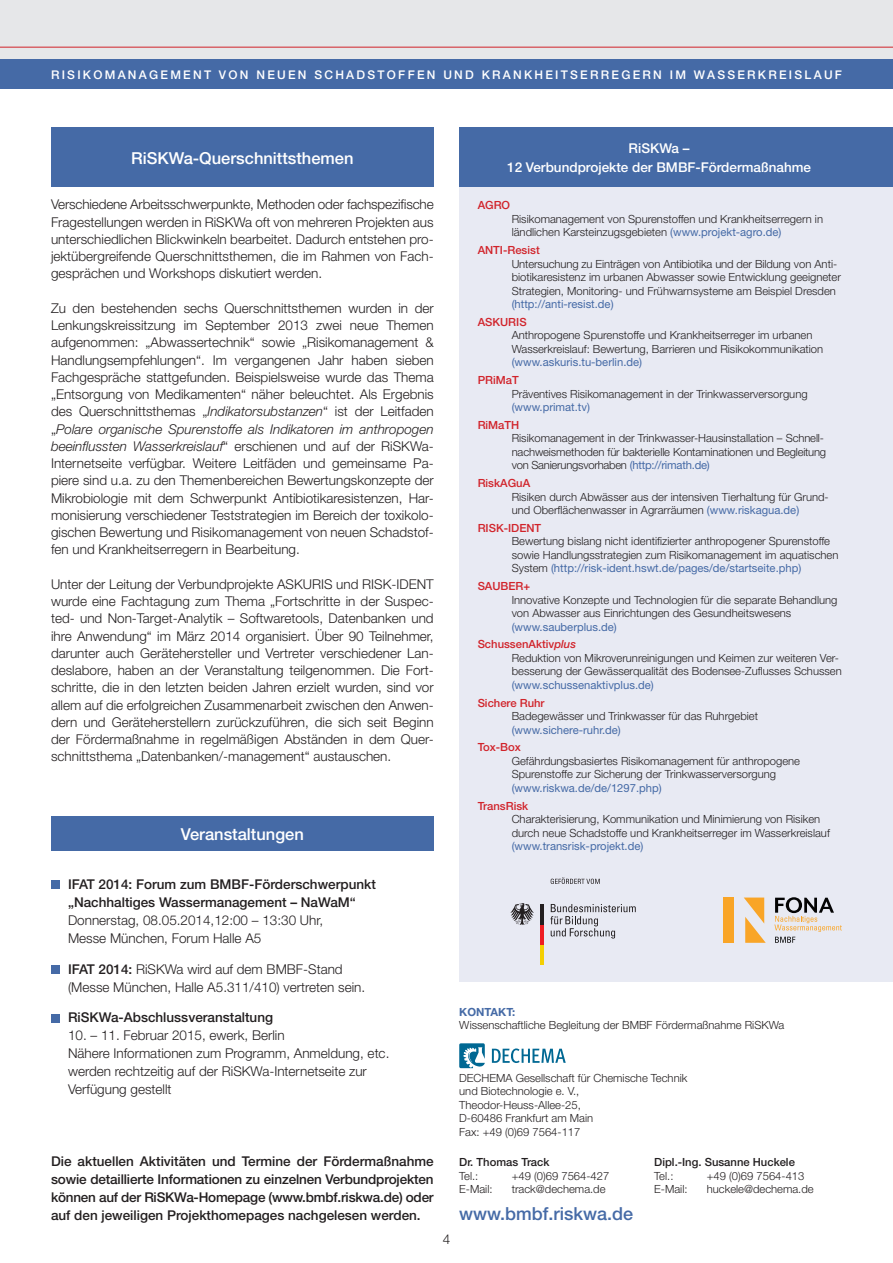
<style>
.page{position:relative;width:893px;height:1263px;background:#fff}
.page>*{position:absolute;margin:0;border:0;box-sizing:border-box;transform-origin:0 0}
.t1{font:500 18px "Helvetica Neue";color:#456aa6}
.t2{font:500 16.5px "Helvetica Neue";color:#fff}
.t3{font:300 13.5px/17.2px "Helvetica Neue";color:#231f20;text-align:justify}
.t4{font:500 13.5px/18px "Helvetica Neue";color:#231f20}
.t5{font:500 13.5px/19.5px "Helvetica Neue";color:#fff;text-align:center}
.t6{font:500 12px "Helvetica Neue";letter-spacing:.19em;color:#fff}
.t7{font:300 11.25px/13.5px "Helvetica Neue";color:#231f20}
.t8{font:11.25px/17.7px "Helvetica Neue";color:#456aa6}
.t9{font:500 11.25px "Helvetica Neue";color:#d1232a}
.t10{font:500 11.25px "Helvetica Neue";color:#231f20}
.t11{font:700 11.25px "Helvetica Neue";color:#456aa6}
.s1{font-style:italic}
.s2{font-weight:400;color:#456aa6}
.s3{font-weight:500;color:#d1232a}
.s4{font-weight:500;font-style:italic;color:#d1232a}
.s5{font-weight:500}
</style>
<div class="page">
<div style="left:459px;top:128px;width:434px;height:854px;background:#e8eaf3"></div>
<div style="left:459px;top:128px;width:434px;height:59px;background:#456aa6"></div>
<div style="left:51px;top:128px;width:383px;height:59px;background:#456aa6"></div>
<svg style="left:459px;top:1043px;width:26px;height:25px"></svg>
<svg style="left:492px;top:1048px;width:74px;height:15px"></svg>
<div style="left:0;top:0;width:893px;height:85px;background:#e6e7e9"></div>
<div style="left:0;top:60px;width:893px;height:29px;background:#456aa6"></div>
<hr style="left:0;top:47px;width:893px;height:1px;background:#d1232a">
<div style="left:724px;top:897px;width:10px;height:46px;background:#f9a527"></div>
<svg style="left:744px;top:897px;width:22px;height:46px"></svg>
<svg style="left:774px;top:897px;width:68px;height:46px"></svg>
<svg style="left:550px;top:904px;width:86px;height:34px"></svg>
<hr style="left:540px;top:944px;width:4px;height:21px;background:#f4cf02">
<hr style="left:540px;top:924px;width:4px;height:20px;background:#ee1d23">
<hr style="left:540px;top:904px;width:4px;height:20px;background:#231f20">
<svg style="left:510px;top:903px;width:24px;height:22px"></svg>
<svg style="left:551px;top:877px;width:49px;height:7px"></svg>
<div style="left:51px;top:816px;width:383px;height:34px;background:#456aa6"></div>
<div style="left:51px;top:880px;width:9px;height:9px;background:#456aa6"></div>
<div style="left:51px;top:965px;width:9px;height:9px;background:#456aa6"></div>
<div style="left:51px;top:1014px;width:9px;height:8px;background:#456aa6"></div>
<hr style="left:892px;top:0;width:1px;height:145px;background:#e6e7e9">
<p class="t6" style="left:51px;top:68px;width:792px">Risikomanagement von neuen Schadstoffen und Kr ankheitserr eger n im Wasser kr eislauf</p>
<p class="t2" style="left:131px;top:148px;width:224px">RiSKWa-Querschnittsthemen</p>
<p class="t3" style="left:51px;top:196px;width:384px">Verschiedene Arbeitsschwerpunkte, Methoden oder fachspezifische Fragestellungen werden in RiSKWa oft von mehreren Projekten aus unterschiedlichen Blickwinkeln bearbeitet. Dadurch entstehen pro&shy;jektübergreifende Querschnittsthemen, die im Rahmen von Fach&shy;gesprächen und Workshops diskutiert werden.</p>
<p class="t3" style="left:51px;top:299px;width:384px">Zu den bestehenden sechs Querschnittsthemen wurden in der Lenkungskreissitzung im September 2013 zwei neue Themen aufgenommen: „Abwassertechnik“ sowie „Risikomanagement &amp; Handlungsempfehlungen“. Im vergangenen Jahr haben sieben Fachgespräche stattgefunden. Beispielsweise wurde das Thema „Entsorgung von Medikamenten“ näher beleuchtet. Als Ergebnis des Querschnittsthemas „<span class="s1">Indikatorsubstanzen</span>“ ist der Leitfaden „<span class="s1">Polare organische Spurenstoffe als Indikatoren im anthropogen beeinflussten Wasserkreislauf</span>“ erschienen und auf der RiSKWa-Internetseite verfügbar. Weitere Leitfäden und gemeinsame Pa&shy;piere sind u.a. zu den Themenbereichen Bewertungskonzepte der Mikrobiologie mit dem Schwerpunkt Antibiotikaresistenzen, Har&shy;monisierung verschiedener Teststrategien im Bereich der toxikolo&shy;gischen Bewertung und Risikomanagement von neuen Schadstof&shy;fen und Krankheitserregern in Bearbeitung.</p>
<p class="t3" style="left:51px;top:575px;width:384px">Unter der Leitung der Verbundprojekte ASKURIS und RISK-IDENT wurde eine Fachtagung zum Thema „Fortschritte in der Suspec&shy;ted- und Non-Target-Analytik – Softwaretools, Datenbanken und ihre Anwendung“ im März 2014 organisiert. Über 90 Teilnehmer, darunter auch Gerätehersteller und Vertreter verschiedener Lan&shy;deslabore, haben an der Veranstaltung teilgenommen. Die Fort&shy;schritte, die in den letzten beiden Jahren erzielt wurden, sind vor allem auf die erfolgreichen Zusammenarbeit zwischen den Anwen&shy;dern und Geräteherstellern zurückzuführen, die sich seit Beginn der Fördermaßnahme in regelmäßigen Abständen in dem Quer&shy;schnittsthema „Datenbanken/-management“ austauschen.</p>
<p class="t2" style="left:181px;top:824px;width:124px">Veranstaltungen</p>
<p class="t5" style="left:507px;top:138px;width:305px">RiSKWa –<br>12 Verbundprojekte der BMBF-Fördermaßnahme</p>
<p class="t9" style="left:478px;top:199px;width:33px">AG RO</p>
<p class="t7" style="left:512px;top:212px;width:313px">Risikomanagement von Spurenstoffen und Krankheitserregern in ländlichen Karsteinzugsgebieten <span class="s2">(www.projekt-agro.de)</span></p>
<p class="t9" style="left:478px;top:243px;width:8px">ANTI</p>
<p class="t9" style="left:503px;top:243px;width:38px">-Resist</p>
<p class="t7" style="left:512px;top:257px;width:331px">Untersuchung zu Einträgen von Antibiotika und der Bildung von Anti&shy;biotikaresistenz im urbanen Abwasser sowie Entwicklung geeigneter<br>Strategien, Monitoring- und Frühwarnsysteme am Beispiel Dresden</p>
<p class="t8" style="left:512px;top:295px;width:103px">(http://anti-resist.de)</p>
<p class="t9" style="left:478px;top:315px;width:9px">ASKU</p>
<p class="t9" style="left:508px;top:315px;width:14px">RIS</p>
<p class="t7" style="left:512px;top:328px;width:313px">Anthropogene Spurenstoffe und Krankheitserreger im urbanen<br>Wasserkreislauf: Bewertung, Barrieren und Risikokommunikation</p>
<p class="t8" style="left:512px;top:353px;width:132px">(www.askuris.tu-berlin.de)</p>
<p class="t9" style="left:478px;top:373px;width:42px">PRiMaT</p>
<p class="t7" style="left:512px;top:387px;width:297px">Präventives Risikomanagement in der Trinkwasserversorgung</p>
<p class="t8" style="left:512px;top:398px;width:80px">(www.primat.tv)</p>
<p class="t9" style="left:478px;top:418px;width:35px">RiMaTH</p>
<p class="t7" style="left:512px;top:431px;width:316px">Risikomanagement in der Trinkwasser-Hausinstallation – Schnell&shy;nachweismethoden für bakterielle Kontaminationen und Begleitung von Sanierungsvorhaben <span class="s2">(http://rimath.de)</span></p>
<p class="t9" style="left:478px;top:476px;width:54px">RiskAG uA</p>
<p class="t7" style="left:512px;top:490px;width:318px">Risiken durch Abwässer aus der intensiven Tierhaltung für Grund&shy;und Oberflächenwasser in Agrarräumen <span class="s2">(www.riskagua.de)</span></p>
<p class="t9" style="left:478px;top:521px;width:38px">RISK-IDENT</p>
<p class="t7" style="left:512px;top:534px;width:328px">Bewertung bislang nicht identifizierter anthropogener Spurenstoffe sowie Handlungsstrategien zum Risikomanagement im aquatischen<br>System <span class="s2">(http://risk-ident.hswt.de/pages/de/startseite.php)</span></p>
<p class="t9" style="left:478px;top:579px;width:9px">SAU</p>
<p class="t9" style="left:501px;top:579px;width:31px">BER+</p>
<p class="t7" style="left:512px;top:593px;width:327px">Innovative Konzepte und Technologien für die separate Behandlung von Abwasser aus Einrichtungen des Gesundheitswesens</p>
<p class="t8" style="left:478px;top:617px;width:141px;text-indent:34px">(www.sauberplus.de)<br><span class="s3">SchussenAktiv</span><span class="s4">plus</span></p>
<p class="t7" style="left:512px;top:651px;width:332px">Reduktion von Mikroverunreinigungen und Keimen zur weiteren Ver&shy;besserung der Gewässerqualität des Bodensee-Zuflusses Schussen</p>
<p class="t8" style="left:512px;top:676px;width:144px">(www.schussenaktivplus.de)</p>
<p class="t9" style="left:478px;top:696px;width:68px">Sichere Ruhr</p>
<p class="t7" style="left:512px;top:709px;width:248px">Badegewässer und Trinkwasser für das Ruhrgebiet</p>
<p class="t8" style="left:512px;top:720px;width:111px">(www.sichere-ruhr.de)</p>
<p class="t9" style="left:478px;top:741px;width:45px">Tox-Box</p>
<p class="t7" style="left:478px;top:754px;width:22px">G</p>
<p class="t7" style="left:512px;top:754px;width:290px;text-indent:8px">efährdungsbasiertes Risikomanagement für anthropogene<br>Spurenstoffe zur Sicherung der Trinkwasserversorgung</p>
<p class="t8" style="left:512px;top:779px;width:151px">(www.riskwa.de/de/1297.php)</p>
<p class="t9" style="left:478px;top:799px;width:52px">TransRisk</p>
<p class="t7" style="left:512px;top:812px;width:320px">Charakterisierung, Kommunikation und Minimierung von Risiken durch neue Schadstoffe und Krankheitserreger im Wasserkreislauf</p>
<p class="t8" style="left:512px;top:837px;width:133px">(www.transrisk-projekt.de)</p>
<p class="t4" style="left:68px;top:875px;width:309px;text-indent:31px">2014: Forum zum BMBF-Förderschwerpunkt „Nachhaltiges Wassermanagement – NaWaM“</p>
<p class="t3" style="left:68px;top:911px;width:257px;line-height:18px">Donnerstag, 08.05.2014,12:00 – 13:30 Uhr,<br>Messe München, Forum Halle A5</p>
<p class="t4" style="left:68px;top:960px;width:8px">IFAT</p>
<p class="t4" style="left:68px;top:875px;width:8px">IFAT</p>
<p class="t3" style="left:68px;top:959px;width:299px;line-height:18px;text-align:center"><span class="s5">2014:</span> RiSKWa wird auf dem BMBF-Stand<br>(Messe München, Halle A5.311/410) vertreten sein.</p>
<p class="t4" style="left:68px;top:1008px;width:207px">RiSKWa-Abschlussveranstaltung</p>
<p class="t3" style="left:68px;top:1026px;width:323px;line-height:18px;text-align:left">10. – 11. Februar 2015, ewerk, Berlin<br>Nähere Informationen zum Programm, Anmeldung, etc. werden rechtzeitig auf der RiSKWa-Internetseite zur Verfügung gestellt</p>
<p class="t4" style="left:51px;top:1152px;width:384px;text-align:justify">Die aktuellen Aktivitäten und Termine der Fördermaßnahme sowie detaillierte Informationen zu einzelnen Verbundprojekten können auf der RiSKWa-Homepage (www.bmbf.riskwa.de) oder auf den jeweiligen Projekthomepages nachgelesen werden.</p>
<p class="t3" style="left:443px;top:1231px;width:9px">4</p>
<p class="t11" style="left:459px;top:1005px;width:58px">KONTAKT:</p>
<p class="t7" style="left:459px;top:1018px;width:327px">Wissenschaftliche Begleitung der BMBF Fördermaßnahme RiSKWa</p>
<p class="t7" style="left:459px;top:1071px;width:230px">DECHEMA Gesellschaft für Chemische Technik und Biotechnologie e. V.,<br>Theodor-Heuss-Allee-25,<br>D-60486 Frankfurt am Main<br>Fax: +49 (0)69 7564-117</p>
<p class="t10" style="left:459px;top:1155px;width:92px">Dr. Thomas Track</p>
<p class="t10" style="left:654px;top:1155px;width:142px">Dipl.-Ing. Susanne Huckele</p>
<p class="t7" style="left:459px;top:1169px;width:21px">Tel.:</p>
<p class="t7" style="left:512px;top:1169px;width:99px">+49 (0)69 7564-427</p>
<p class="t7" style="left:654px;top:1169px;width:21px">Tel.:</p>
<p class="t7" style="left:707px;top:1169px;width:99px">+49 (0)69 7564-413</p>
<p class="t7" style="left:459px;top:1182px;width:35px">E-Mail:</p>
<p class="t7" style="left:512px;top:1182px;width:95px">track@dechema.de</p>
<p class="t7" style="left:654px;top:1182px;width:35px">E-Mail:</p>
<p class="t7" style="left:707px;top:1182px;width:108px">huckele@dechema.de</p>
<h1 class="t1" style="left:459px;top:1203px;width:176px">www.bmbf.riskwa.de</h1>
</div>
